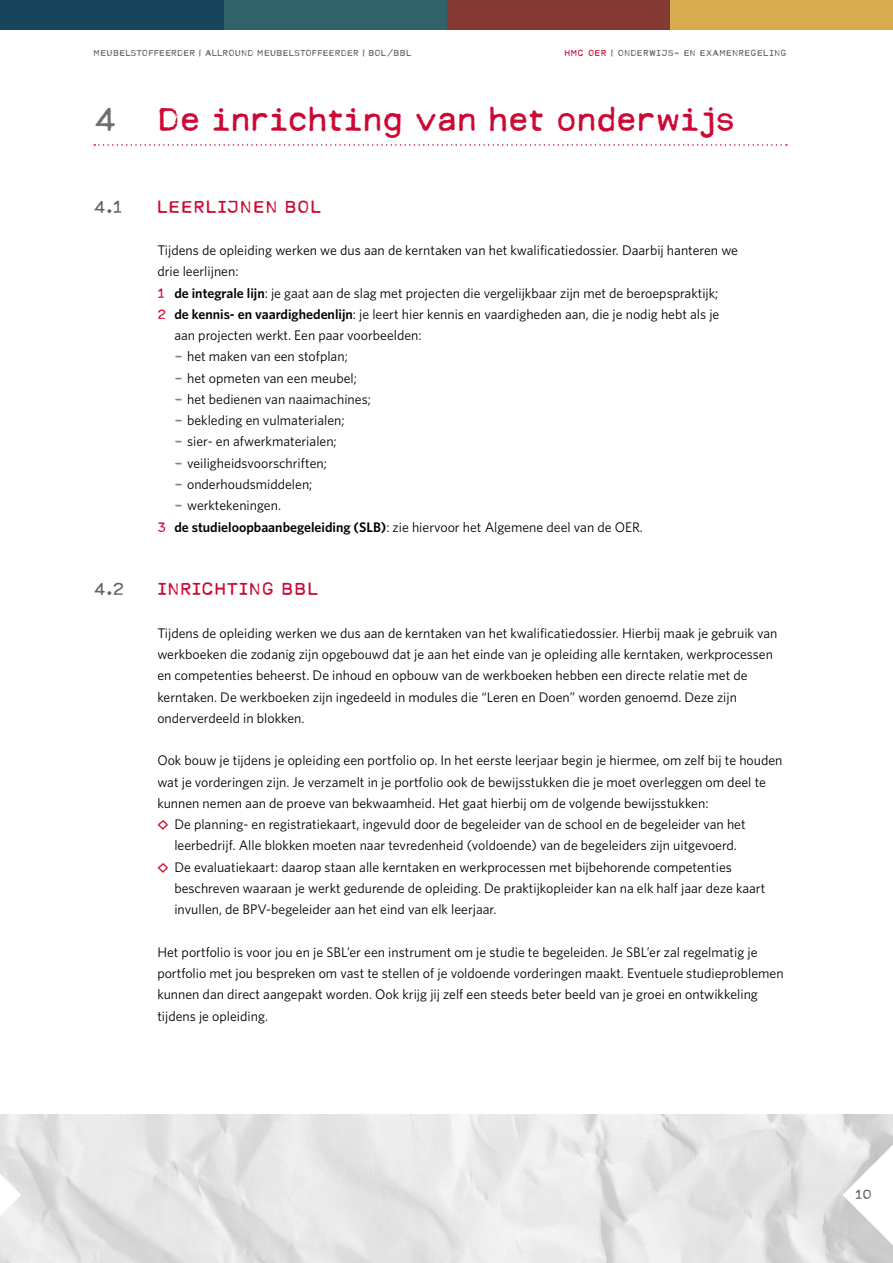
<style>
.page{position:relative;width:893px;height:1263px;background:#fff}
.page>*{position:absolute;margin:0;border:0;box-sizing:border-box;transform-origin:0 0}
.t1{font:34.5px "MODERNTYPEWRITER";letter-spacing:-.015em;color:#cc0935}
.t2{font:18px "MODERNTYPEWRITER";letter-spacing:.04em;color:#cc0935}
.t3{font:18px "MODERNTYPEWRITER";letter-spacing:.02em;color:#cc0935}
.t4{font:18px "MODERNTYPEWRITER";color:#646363}
.t5{font:13.8px/21.3px "Whitney";color:#000}
.t6{font:13.5px "MODERNTYPEWRITER";color:#646363}
.t7{font:9px "MODERNTYPEWRITER";letter-spacing:.035em;color:#646363}
.s1{color:#cc0935}
.s2{color:#706f6f}
.s3{font-family:"MODERNTYPEWRITER";color:#cc0935}
.s4{font-weight:600}
.s5{font-family:"MODERNTYPEWRITER";color:#878787}
.s6{font-family:"Chalkboard";color:#cc0935}
</style>
<div class="page">
<img style="left:0;top:1114px;width:893px;height:149px">
<div style="left:670px;top:0;width:223px;height:30px;background:#d7ac4f"></div>
<div style="left:446px;top:0;width:224px;height:30px;background:#853934"></div>
<div style="left:223px;top:0;width:223px;height:30px;background:#326269"></div>
<div style="left:0;top:0;width:223px;height:30px;background:#17435b"></div>
<svg style="left:843px;top:1132px;width:50px;height:126px"></svg>
<svg style="left:0;top:1132px;width:21px;height:126px"></svg>
<svg style="left:94px;top:144px;width:693px;height:2px"></svg>
<p class="t7" style="left:94px;top:48px;width:27px">MEUBELSTO</p>
<p class="t7" style="left:148px;top:48px;width:18px">FFEERDER</p>
<p class="t7" style="left:199px;top:48px;width:20px">| ALLRO</p>
<p class="t7" style="left:235px;top:48px;width:49px">UND MEUBELSTO</p>
<p class="t7" style="left:312px;top:48px;width:18px">FFEERDER</p>
<p class="t7" style="left:362px;top:48px;width:51px">| BOL/BBL</p>
<p class="t7" style="left:565px;top:48px;width:224px"><span class="s1">HMC OER</span> | ONDERWIJS- EN EXAMENREGELING</p>
<h1 class="t1" style="left:94px;top:101px;width:643px"><span class="s2">4</span> DE INRICHTING VAN HET ONDERWIJS</h1>
<h2 class="t4" style="left:94px;top:197px;width:31px">4.1</h2>
<h2 class="t2" style="left:157px;top:197px;width:166px">LEERLIJNEN BOL</h2>
<p class="t5" style="left:157px;top:239px;width:582px">Tijdens de opleiding werken we dus aan de kerntaken van het kwalificatiedossier. Daarbij hanteren we</p>
<p class="t5" style="left:157px;top:261px;width:83px">drie leerlijnen:</p>
<p class="t5" style="left:157px;top:282px;width:563px"><span class="s3">1</span> <span class="s4">de integrale lijn</span>: je gaat aan de slag met projecten die vergelijkbaar zijn met de beroepspraktijk;</p>
<p class="t5" style="left:157px;top:303px;width:564px"><span class="s3">2</span> <span class="s4">de kennis- en vaardighedenlijn</span>: je leert hier kennis en vaardigheden aan, die je nodig hebt als je</p>
<p class="t5" style="left:174px;top:324px;width:249px">aan projecten werkt. Een paar voorbeelden:</p>
<p class="t5" style="left:174px;top:346px;width:175px"><span class="s5">-</span> het maken van een stofplan;</p>
<p class="t5" style="left:174px;top:367px;width:184px"><span class="s5">-</span> het opmeten van een meubel;</p>
<p class="t5" style="left:174px;top:388px;width:198px"><span class="s5">-</span> het bedienen van naaimachines;</p>
<p class="t5" style="left:174px;top:409px;width:172px"><span class="s5">-</span> bekleding en vulmaterialen;</p>
<p class="t5" style="left:174px;top:431px;width:164px"><span class="s5">-</span> sier- en afwerkmaterialen;</p>
<p class="t5" style="left:174px;top:452px;width:154px"><span class="s5">-</span> veiligheidsvoorschriften;</p>
<p class="t5" style="left:174px;top:473px;width:140px"><span class="s5">-</span> onderhoudsmiddelen;</p>
<p class="t5" style="left:157px;top:494px;width:487px;text-indent:17px"><span class="s5">-</span> werktekeningen.<br><span class="s3">3</span> <span class="s4">de studieloopbaanbegeleiding (SLB)</span>: zie hiervoor het Algemene deel van de OER.</p>
<h2 class="t4" style="left:94px;top:580px;width:32px">4.2</h2>
<h2 class="t3" style="left:157px;top:580px;width:163px">INRICHTING BBL</h2>
<p class="t5" style="left:157px;top:622px;width:622px">Tijdens de opleiding werken we dus aan de kerntaken van het kwalificatiedossier. Hierbij maak je gebruik van werkboeken die zodanig zijn opgebouwd dat je aan het einde van je opleiding alle kerntaken, werkprocessen en competenties beheerst. De inhoud en opbouw van de werkboeken hebben een directe relatie met de kerntaken. De werkboeken zijn ingedeeld in modules die “Leren en Doen” worden genoemd. Deze zijn onderverdeeld in blokken.</p>
<p class="t5" style="left:157px;top:750px;width:627px">Ook bouw je tijdens je opleiding een portfolio op. In het eerste leerjaar begin je hiermee, om zelf bij te houden</p>
<p class="t5" style="left:157px;top:771px;width:610px">wat je vorderingen zijn. Je verzamelt in je portfolio ook de bewijsstukken die je moet overleggen om deel te</p>
<p class="t5" style="left:157px;top:792px;width:553px">kunnen nemen aan de proeve van bekwaamheid. Het gaat hierbij om de volgende bewijsstukken:</p>
<p class="t5" style="left:157px;top:813px;width:590px"><span class="s6">◊</span> De planning- en registratiekaart, ingevuld door de begeleider van de school en de begeleider van het</p>
<p class="t5" style="left:174px;top:835px;width:564px">leerbedrijf. Alle blokken moeten naar tevredenheid (voldoende) van de begeleiders zijn uitgevoerd.</p>
<p class="t5" style="left:157px;top:856px;width:576px"><span class="s6">◊</span> De evaluatiekaart: daarop staan alle kerntaken en werkprocessen met bijbehorende competenties</p>
<p class="t5" style="left:174px;top:877px;width:592px">beschreven waaraan je werkt gedurende de opleiding. De praktijkopleider kan na elk half jaar deze kaart</p>
<p class="t5" style="left:174px;top:898px;width:324px">invullen, de BPV-begeleider aan het eind van elk leerjaar.</p>
<p class="t5" style="left:157px;top:941px;width:628px">Het portfolio is voor jou en je SBL’er een instrument om je studie te begeleiden. Je SBL’er zal regelmatig je portfolio met jou bespreken om vast te stellen of je voldoende vorderingen maakt. Eventuele studieproblemen kunnen dan direct aangepakt worden. Ook krijg jij zelf een steeds beter beeld van je groei en ontwikkeling tijdens je opleiding.</p>
<p class="t6" style="left:855px;top:1187px;width:18px">10</p>
</div>
